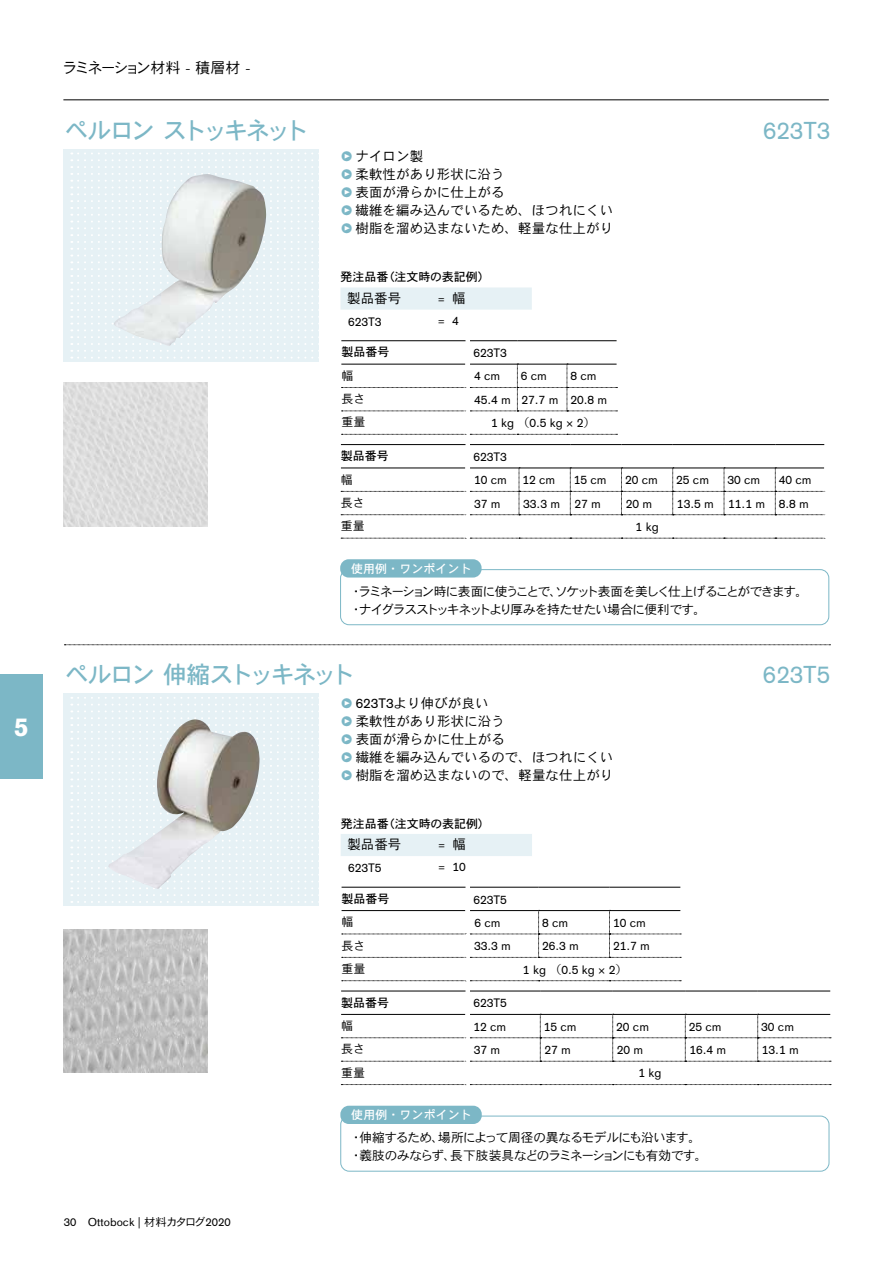
<style>
.page{position:relative;width:893px;height:1263px;background:#fff}
.page>*{position:absolute;margin:0;border:0;box-sizing:border-box;transform-origin:0 0}
.t1{font:700 25.5px "OBO Sans";color:#fff}
.t2{font:24px "DFHS Gothic Std W5";letter-spacing:-.125em;color:#7cb7c6}
.t3{font:24px "OBO Sans";color:#7cb7c6}
.t4{font:15px "DFHS Gothic Std W3";letter-spacing:-.135em;color:#000}
.t5{font:13.5px "DFHS Gothic Std W3";letter-spacing:.005em;color:#000}
.t6{font:12.75px/18px "DFHS Gothic Std W3";letter-spacing:-.105em;color:#000}
.t7{font:12.75px/18px "DFHS Gothic Std W3";letter-spacing:-.08em;color:#000}
.t8{font:12px "OBO Sans";color:#000}
.t9{font:12px "DFHS Gothic Std W5";color:#000}
.t10{font:12px "DFHS Gothic Std W5";letter-spacing:.005em;color:#fff}
.t11{font:12px "DFHS Gothic Std W3";color:#000}
.t12{font:11.25px "OBO Sans";letter-spacing:.005em;color:#000}
.s1{font-family:"OBO Serif";font-weight:700;color:#7cb7c6}
.s2{font-family:"OBO Sans";font-size:12px}
.s3{font-family:"Koz Min Pro"}
.s4{font-family:"OBO Sans"}
.s5{font-family:"DFHS Gothic Std W3";font-size:13.5px}
.s6{font-family:"DFHS Gothic Std W3"}
</style>
<div class="page">
<div style="left:64px;top:149px;width:255px;height:212px;background:#e6f1f5"></div>
<svg style="left:78px;top:153px;width:241px;height:206px"></svg>
<svg style="left:71px;top:152px;width:1px;height:207px"></svg>
<hr style="left:63px;top:99px;width:766px;height:1px;background:#000">
<div style="left:0;top:674px;width:43px;height:104px;background:#7cb7c6"></div>
<div style="left:64px;top:693px;width:255px;height:213px;background:#e6f1f5"></div>
<svg style="left:78px;top:697px;width:241px;height:206px"></svg>
<svg style="left:71px;top:697px;width:1px;height:206px"></svg>
<svg style="left:64px;top:644px;width:766px;height:1px"></svg>
<div style="left:340px;top:569px;width:489px;height:56px;border:1px solid #7cb7c6;border-radius:9px"></div>
<div style="left:340px;top:559px;width:142px;height:18px;background:#7cb7c6;border-radius:9px"></div>
<img style="left:113px;top:174px;width:153px;height:173px">
<img style="left:64px;top:383px;width:143px;height:143px">
<svg style="left:340px;top:287px;width:192px;height:23px;background:#e6f1f5"></svg>
<div style="left:340px;top:1116px;width:489px;height:55px;border:1px solid #7cb7c6;border-radius:9px"></div>
<div style="left:340px;top:1106px;width:142px;height:18px;background:#7cb7c6;border-radius:9px"></div>
<img style="left:108px;top:719px;width:152px;height:170px">
<img style="left:64px;top:929px;width:143px;height:144px">
<div style="left:341px;top:834px;width:191px;height:22px;background:#e6f1f5"></div>
<hr style="left:341px;top:364px;width:124px;height:1px;background:#000">
<svg style="left:342px;top:434px;width:275px;height:1px"></svg>
<svg style="left:342px;top:364px;width:275px;height:48px"></svg>
<hr style="left:341px;top:340px;width:127px;height:1px;background:#000">
<hr style="left:468px;top:340px;width:49px;height:1px;background:#000">
<hr style="left:517px;top:340px;width:50px;height:1px;background:#000">
<hr style="left:567px;top:340px;width:50px;height:1px;background:#000">
<svg style="left:341px;top:538px;width:484px;height:1px"></svg>
<svg style="left:341px;top:467px;width:484px;height:48px"></svg>
<hr style="left:341px;top:444px;width:127px;height:1px;background:#000">
<hr style="left:468px;top:444px;width:51px;height:1px;background:#000">
<hr style="left:519px;top:444px;width:51px;height:1px;background:#000">
<hr style="left:570px;top:444px;width:51px;height:1px;background:#000">
<hr style="left:621px;top:444px;width:52px;height:1px;background:#000">
<hr style="left:673px;top:444px;width:51px;height:1px;background:#000">
<hr style="left:724px;top:444px;width:51px;height:1px;background:#000">
<hr style="left:775px;top:444px;width:49px;height:1px;background:#000">
<div style="left:465px;top:337px;width:5px;height:31px;background:#fff"></div>
<div style="left:465px;top:440px;width:5px;height:31px;background:#fff"></div>
<svg style="left:342px;top:980px;width:339px;height:1px"></svg>
<div style="left:465px;top:957px;width:5px;height:24px;background:#fff"></div>
<svg style="left:342px;top:910px;width:339px;height:48px"></svg>
<hr style="left:342px;top:887px;width:126px;height:1px;background:#000">
<hr style="left:468px;top:887px;width:71px;height:1px;background:#000">
<hr style="left:539px;top:887px;width:70px;height:1px;background:#000">
<hr style="left:609px;top:887px;width:71px;height:1px;background:#000">
<svg style="left:341px;top:1084px;width:490px;height:1px"></svg>
<div style="left:465px;top:1061px;width:5px;height:24px;background:#fff"></div>
<svg style="left:341px;top:1014px;width:490px;height:48px"></svg>
<hr style="left:341px;top:991px;width:127px;height:1px;background:#000">
<hr style="left:468px;top:991px;width:72px;height:1px;background:#000">
<hr style="left:540px;top:991px;width:73px;height:1px;background:#000">
<hr style="left:613px;top:991px;width:72px;height:1px;background:#000">
<hr style="left:685px;top:991px;width:73px;height:1px;background:#000">
<hr style="left:758px;top:991px;width:72px;height:1px;background:#000">
<div style="left:465px;top:883px;width:5px;height:31px;background:#fff"></div>
<div style="left:465px;top:988px;width:5px;height:31px;background:#fff"></div>
<h1 class="t1" style="left:14px;top:712px;width:16px">5</h1>
<p class="t4" style="left:62px;top:59px;width:204px">ラミネーション材料 - 積層材 -　</p>
<h2 class="t2" style="left:65px;top:117px;width:246px">ペルロン ストッキネット</h2>
<h2 class="t3" style="left:763px;top:116px;width:68px">623T3</h2>
<p class="t5" style="left:341px;top:149px;width:84px"><span class="s1">•</span> ナイロン製</p>
<p class="t5" style="left:341px;top:167px;width:165px"><span class="s1">•</span> 柔軟性があり形状に沿う</p>
<p class="t5" style="left:341px;top:185px;width:165px"><span class="s1">•</span> 表面が滑らかに仕上がる</p>
<p class="t5" style="left:341px;top:203px;width:274px"><span class="s1">•</span> 繊維を編み込んでいるため、ほつれにくい</p>
<p class="t5" style="left:341px;top:221px;width:274px"><span class="s1">•</span> 樹脂を溜め込まないため、軽量な仕上がり</p>
<p class="t9" style="left:340px;top:271px;width:151px">発注品番（注文時の表記例）</p>
<p class="t5" style="left:340px;top:291px;width:62px">　製品番号</p>
<p class="t5" style="left:438px;top:291px;width:29px">= 幅</p>
<p class="t8" style="left:348px;top:315px;width:35px">623T3</p>
<p class="t5" style="left:438px;top:313px;width:22px">= <span class="s2">4</span></p>
<p class="t9" style="left:341px;top:345px;width:49px">製品番号</p>
<p class="t8" style="left:473px;top:346px;width:35px">623T3</p>
<p class="t11" style="left:341px;top:369px;width:13px">幅</p>
<p class="t8" style="left:474px;top:369px;width:28px">4 cm</p>
<p class="t8" style="left:521px;top:369px;width:28px">6 cm</p>
<p class="t8" style="left:570px;top:369px;width:28px">8 cm</p>
<p class="t11" style="left:341px;top:392px;width:25px">長さ</p>
<p class="t8" style="left:474px;top:393px;width:135px">45.4 m 27.7 m 20.8 m</p>
<p class="t11" style="left:341px;top:416px;width:25px">重量</p>
<p class="t8" style="left:491px;top:416px;width:106px">1 kg <span class="s3">（</span>0.5 kg × 2<span class="s3">）</span></p>
<p class="t9" style="left:341px;top:449px;width:50px">製品番号</p>
<p class="t8" style="left:473px;top:450px;width:35px">623T3</p>
<p class="t11" style="left:341px;top:473px;width:13px">幅</p>
<p class="t8" style="left:474px;top:473px;width:34px">10 cm</p>
<p class="t8" style="left:522px;top:473px;width:34px">12 cm</p>
<p class="t8" style="left:574px;top:473px;width:34px">15 cm</p>
<p class="t8" style="left:625px;top:473px;width:34px">20 cm</p>
<p class="t8" style="left:676px;top:473px;width:34px">25 cm</p>
<p class="t8" style="left:727px;top:473px;width:34px">30 cm</p>
<p class="t8" style="left:779px;top:473px;width:34px">40 cm</p>
<p class="t11" style="left:341px;top:496px;width:25px">長さ</p>
<p class="t8" style="left:474px;top:496px;width:28px">37 m</p>
<p class="t8" style="left:523px;top:496px;width:79px">33.3 m 27 m</p>
<p class="t8" style="left:626px;top:496px;width:28px">20 m</p>
<p class="t8" style="left:677px;top:496px;width:134px">13.5 m 11.1 m 8.8 m</p>
<p class="t11" style="left:341px;top:519px;width:25px">重量</p>
<p class="t8" style="left:636px;top:520px;width:25px">1 kg</p>
<p class="t10" style="left:351px;top:562px;width:122px">使用例・ワンポイント</p>
<p class="t6" style="left:350px;top:582px;width:460px">・ラミネーション時に表面に使うことで、ソケット表面を美しく仕上げることができます。・ナイグラスストッキネットより厚みを持たせたい場合に便利です。</p>
<h2 class="t2" style="left:65px;top:661px;width:292px">ペルロン 伸縮ストッキネット</h2>
<h2 class="t3" style="left:763px;top:660px;width:69px">623T5</h2>
<p class="t5" style="left:341px;top:696px;width:149px"><span class="s1">•</span> <span class="s4">623T3</span>より伸びが良い</p>
<p class="t5" style="left:341px;top:714px;width:165px"><span class="s1">•</span> 柔軟性があり形状に沿う</p>
<p class="t5" style="left:341px;top:732px;width:165px"><span class="s1">•</span> 表面が滑らかに仕上がる</p>
<p class="t5" style="left:341px;top:750px;width:274px"><span class="s1">•</span> 繊維を編み込んでいるので、ほつれにくい</p>
<p class="t5" style="left:341px;top:768px;width:274px"><span class="s1">•</span> 樹脂を溜め込まないので、軽量な仕上がり</p>
<p class="t9" style="left:341px;top:817px;width:151px">発注品番（注文時の表記例）</p>
<p class="t5" style="left:341px;top:837px;width:62px">　製品番号</p>
<p class="t5" style="left:438px;top:837px;width:29px">= 幅</p>
<p class="t8" style="left:348px;top:861px;width:35px">623T5</p>
<p class="t8" style="left:438px;top:860px;width:29px"><span class="s5">=</span> 10</p>
<p class="t9" style="left:342px;top:892px;width:49px">製品番号</p>
<p class="t8" style="left:473px;top:892px;width:35px">623T5</p>
<p class="t11" style="left:342px;top:915px;width:13px">幅</p>
<p class="t8" style="left:474px;top:916px;width:28px">6 cm</p>
<p class="t8" style="left:542px;top:916px;width:28px">8 cm</p>
<p class="t8" style="left:613px;top:916px;width:34px">10 cm</p>
<p class="t11" style="left:342px;top:939px;width:25px">長さ</p>
<p class="t8" style="left:474px;top:939px;width:38px">33.3 m</p>
<p class="t8" style="left:542px;top:939px;width:38px">26.3 m</p>
<p class="t8" style="left:613px;top:939px;width:38px">21.7 m</p>
<p class="t11" style="left:342px;top:962px;width:25px">重量</p>
<p class="t8" style="left:523px;top:962px;width:106px">1 kg <span class="s3">（</span>0.5 kg × 2<span class="s3">）</span></p>
<p class="t9" style="left:341px;top:996px;width:49px">製品番号</p>
<p class="t8" style="left:473px;top:996px;width:35px">623T5</p>
<p class="t11" style="left:341px;top:1019px;width:13px">幅</p>
<p class="t8" style="left:473px;top:1019px;width:34px">12 cm</p>
<p class="t8" style="left:544px;top:1019px;width:34px">15 cm</p>
<p class="t8" style="left:616px;top:1019px;width:34px">20 cm</p>
<p class="t8" style="left:689px;top:1019px;width:34px">25 cm</p>
<p class="t8" style="left:761px;top:1019px;width:34px">30 cm</p>
<p class="t11" style="left:341px;top:1042px;width:25px">長さ</p>
<p class="t8" style="left:474px;top:1043px;width:28px">37 m</p>
<p class="t8" style="left:544px;top:1043px;width:28px">27 m</p>
<p class="t8" style="left:617px;top:1043px;width:28px">20 m</p>
<p class="t8" style="left:689px;top:1043px;width:38px">16.4 m</p>
<p class="t8" style="left:762px;top:1043px;width:38px">13.1 m</p>
<p class="t11" style="left:341px;top:1066px;width:25px">重量</p>
<p class="t8" style="left:639px;top:1066px;width:25px">1 kg</p>
<p class="t10" style="left:351px;top:1108px;width:122px">使用例・ワンポイント</p>
<p class="t12" style="left:64px;top:1216px;width:168px">30 Ottobock | <span class="s6">材料カタログ</span>2020</p>
<p class="t7" style="left:350px;top:1129px;width:359px">・伸縮するため、場所によって周径の異なるモデルにも沿います。・義肢のみならず、長下肢装具などのラミネーションにも有効です。</p>
</div>
